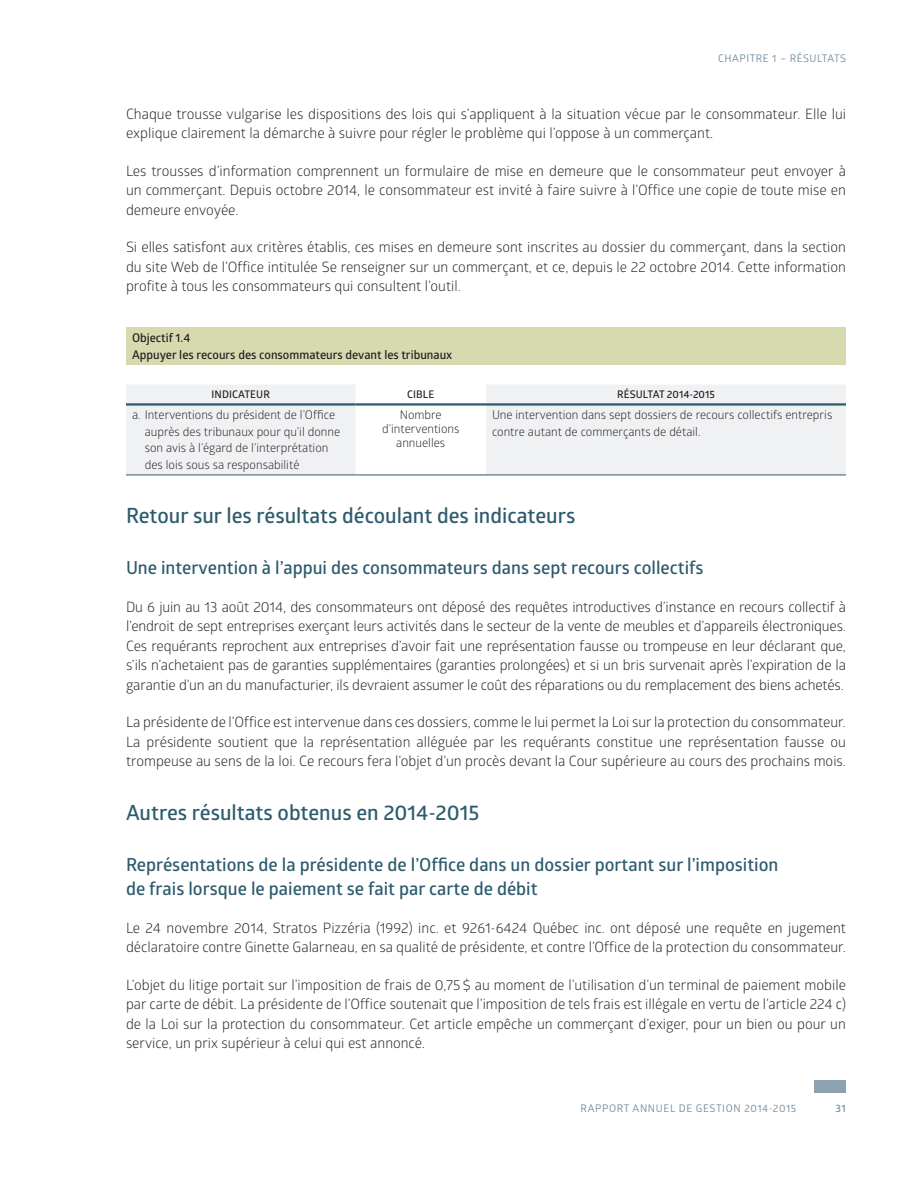
<style>
.page{position:relative;width:918px;height:1188px;background:#fff}
.page>*{position:absolute;margin:0;border:0;box-sizing:border-box;transform-origin:0 0}
.t1{font:600 21px "Glober";color:#2d5b6d}
.t2{font:600 18px/24px "Glober";color:#2d5b6d}
.t3{font:14.25px/19.5px "Glober";color:#231f20;text-align:justify}
.t4{font:12px/16.5px "Glober";color:#231f20}
.t5{font:600 12px/16.5px "Glober";color:#231f20}
.t6{font:10.5px "Glober";letter-spacing:.05em;color:#708b9d}
.t7{font:600 10.5px "Glober";letter-spacing:.01em;color:#231f20}
.t8{font:600 10.5px "Glober";color:#708b9d}
</style>
<div class="page">
<div style="left:814px;top:1080px;width:32px;height:12px;background:#8ca2b0"></div>
<div style="left:126px;top:327px;width:720px;height:38px;background:#d7d9af"></div>
<svg style="left:126px;top:385px;width:720px;height:90px;fill:#eff1f3"></svg>
<hr style="left:126px;top:475px;width:230px;height:1px;background:#2d5b6d">
<hr style="left:356px;top:475px;width:130px;height:1px;background:#2d5b6d">
<hr style="left:486px;top:475px;width:360px;height:1px;background:#2d5b6d">
<hr style="left:126px;top:403px;width:230px;height:3px;background:#2d5b6d">
<hr style="left:356px;top:403px;width:130px;height:3px;background:#2d5b6d">
<hr style="left:486px;top:403px;width:360px;height:3px;background:#2d5b6d">
<p class="t6" style="left:718px;top:51px;width:126px">CHAPITRE 1 – RÉSULTATS</p>
<p class="t3" style="left:126px;top:103px;width:722px">Chaque trousse vulgarise les dispositions des lois qui s’appliquent à la situation vécue par le consommateur. Elle lui explique clairement la démarche à suivre pour régler le problème qui l’oppose à un commerçant.</p>
<p class="t3" style="left:126px;top:160px;width:722px">Les trousses d’information comprennent un formulaire de mise en demeure que le consommateur peut envoyer à un commerçant. Depuis octobre 2014, le consommateur est invité à faire suivre à l’Office une copie de toute mise en demeure envoyée.</p>
<p class="t3" style="left:126px;top:237px;width:722px">Si elles satisfont aux critères établis, ces mises en demeure sont inscrites au dossier du commerçant, dans la section du site Web de l’Office intitulée Se renseigner sur un commerçant, et ce, depuis le 22 octobre 2014. Cette information profite à tous les consommateurs qui consultent l’outil.</p>
<p class="t5" style="left:132px;top:329px;width:322px">Objectif 1.4<br>Appuyer les recours des consommateurs devant les tribunaux</p>
<p class="t7" style="left:212px;top:387px;width:60px">INDICATEUR</p>
<p class="t7" style="left:407px;top:387px;width:29px">CIBLE</p>
<p class="t7" style="left:617px;top:387px;width:99px">RÉSULTAT 2014-2015</p>
<p class="t4" style="left:145px;top:406px;width:197px;text-indent:-13px">a. Interventions du président de l’Office auprès des tribunaux pour qu’il donne son avis à l’égard de l’interprétation des lois sous sa responsabilité</p>
<p class="t4" style="left:382px;top:408px;width:79px;line-height:14px;text-align:center">Nombre d’interventions annuelles</p>
<p class="t4" style="left:492px;top:406px;width:342px">Une intervention dans sept dossiers de recours collectifs entrepris contre autant de commerçants de détail.</p>
<h1 class="t1" style="left:126px;top:501px;width:451px">Retour sur les résultats découlant des indicateurs</h1>
<p class="t2" style="left:126px;top:555px;width:579px">Une intervention à l’appui des consommateurs dans sept recours collectifs</p>
<p class="t3" style="left:126px;top:596px;width:722px">Du 6 juin au 13 août 2014, des consommateurs ont déposé des requêtes introductives d’instance en recours collectif à l’endroit de sept entreprises exerçant leurs activités dans le secteur de la vente de meubles et d’appareils électroniques.<br>Ces requérants reprochent aux entreprises d’avoir fait une représentation fausse ou trompeuse en leur déclarant que, s’ils n’achetaient pas de garanties supplémentaires (garanties prolongées) et si un bris survenait après l’expiration de la garantie d’un an du manufacturier, ils devraient assumer le coût des réparations ou du remplacement des biens achetés.</p>
<p class="t3" style="left:126px;top:712px;width:722px">La présidente de l’Office est intervenue dans ces dossiers, comme le lui permet la Loi sur la protection du consommateur.<br>La présidente soutient que la représentation alléguée par les requérants constitue une représentation fausse ou trompeuse au sens de la loi. Ce recours fera l’objet d’un procès devant la Cour supérieure au cours des prochains mois.</p>
<h1 class="t1" style="left:126px;top:798px;width:355px">Autres résultats obtenus en 2014-2015</h1>
<p class="t2" style="left:126px;top:852px;width:654px">Représentations de la présidente de l’Office dans un dossier portant sur l’imposition de frais lorsque le paiement se fait par carte de débit</p>
<p class="t3" style="left:126px;top:917px;width:721px">Le 24 novembre 2014, Stratos Pizzéria (1992) inc. et 9261-6424 Québec inc. ont déposé une requête en jugement déclaratoire contre Ginette Galarneau, en sa qualité de présidente, et contre l’Office de la protection du consommateur.</p>
<p class="t3" style="left:126px;top:974px;width:722px">L’objet du litige portait sur l’imposition de frais de 0,75 $ au moment de l’utilisation d’un terminal de paiement mobile par carte de débit. La présidente de l’Office soutenait que l’imposition de tels frais est illégale en vertu de l’article 224 c) de la Loi sur la protection du consommateur. Cet article empêche un commerçant d’exiger, pour un bien ou pour un service, un prix supérieur à celui qui est annoncé.</p>
<p class="t6" style="left:581px;top:1101px;width:217px">RAPPORT ANNUEL DE GESTION 2014-2015</p>
<p class="t8" style="left:836px;top:1101px;width:12px">31</p>
</div>
